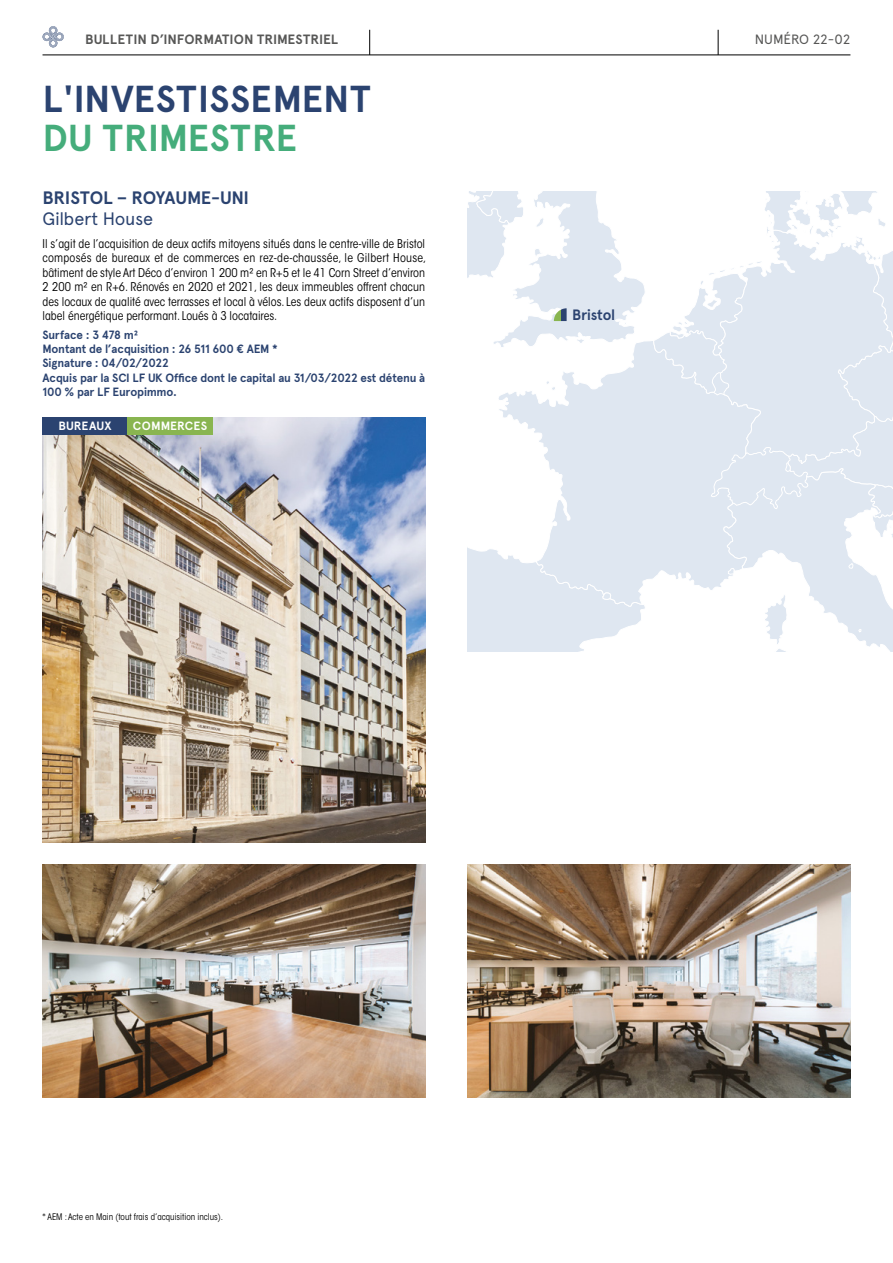
<style>
.page{position:relative;width:893px;height:1263px;background:#fff}
.page>*{position:absolute;margin:0;border:0;box-sizing:border-box;transform-origin:0 0}
.TITRE_1{font:700 37.5px/39px "Apercu";letter-spacing:.01em;color:#2b4370}
.t1{font:700 18px/21px "Apercu";letter-spacing:-.02em;color:#2b4370}
.t2{font:700 15px "Apercu";letter-spacing:-.015em;color:#2b4370}
.t3{font:700 13.5px "Apercu";letter-spacing:.005em;color:#575756}
.t4{font:13.5px "Apercu";letter-spacing:-.01em;color:#575756}
.t5{font:condensed 12px/14.4px "ITC Avant Garde Std";color:#000;text-align:justify}
.t6{font:700 12px/14.4px "Apercu";letter-spacing:-.015em;color:#2b4370}
.t7{font:700 12px "Apercu";letter-spacing:.015em;color:#fff}
.NOTE{font:condensed 9px "ITC Avant Garde Std";color:#000}
.s1{color:#45ad7b}
.s2{font-weight:400}
</style>
<div class="page">
<svg style="left:43px;top:26px;width:21px;height:21px"></svg>
<hr style="left:43px;top:55px;width:807px;height:1px;background:#000">
<svg style="left:718px;top:30px;width:1px;height:25px"></svg>
<svg style="left:369px;top:30px;width:1px;height:25px"></svg>
<svg style="left:498px;top:341px;width:155px;height:238px"></svg>
<svg style="left:468px;top:520px;width:179px;height:131px"></svg>
<svg style="left:653px;top:191px;width:240px;height:460px"></svg>
<svg style="left:468px;top:191px;width:178px;height:158px"></svg>
<img style="left:43px;top:417px;width:382px;height:426px">
<img style="left:43px;top:864px;width:382px;height:234px">
<img style="left:468px;top:864px;width:382px;height:234px">
<div style="left:43px;top:417px;width:85px;height:18px;background:#2b4370"></div>
<div style="left:128px;top:417px;width:85px;height:18px;background:#89b550"></div>
<p class="t3" style="left:85px;top:31px;width:254px">BULLETIN D’INFORMATION TRIMESTRIEL</p>
<p class="t4" style="left:755px;top:31px;width:97px">NUMÉRO 22-02</p>
<p class="TITRE_1" style="left:43px;top:79px;width:330px">L'INVESTISSEMENT<br><span class="s1">DU TRIMESTRE</span></p>
<p class="t1" style="left:43px;top:187px;width:208px">BRISTOL – ROYAUME-UNI<br><span class="s2">Gilbert House</span></p>
<p class="t5" style="left:43px;top:237px;width:385px">Il s’agit de l’acquisition de deux actifs mitoyens situés dans le centre-ville de Bristol composés de bureaux et de commerces en rez-de-chaussée, le Gilbert House, bâtiment de style Art Déco d’environ 1 200 m² en R+5 et le 41 Corn Street d’environ 2 200 m² en R+6. Rénovés en 2020 et 2021, les deux immeubles offrent chacun des locaux de qualité avec terrasses et local à vélos. Les deux actifs disposent d’un label énergétique performant. Loués à 3 locataires.</p>
<p class="t6" style="left:43px;top:327px;width:97px">Surface : 3 478 m²</p>
<p class="t6" style="left:43px;top:342px;width:237px">Montant de l’acquisition : 26 511 600 € AEM *</p>
<p class="t6" style="left:43px;top:356px;width:128px">Signature : 04/02/2022</p>
<p class="t6" style="left:43px;top:371px;width:384px">Acquis par la SCI LF UK Office dont le capital au 31/03/2022 est détenu à<br>100 % par LF Europimmo.</p>
<p class="t7" style="left:58px;top:419px;width:55px">BUREAUX</p>
<p class="t7" style="left:133px;top:419px;width:76px">COMMERCES</p>
<p class="t2" style="left:572px;top:306px;width:45px">Bristol</p>
<p class="NOTE" style="left:43px;top:1212px;width:182px">* AEM : Acte en Main (tout frais d’acquisition inclus).</p>
</div>
